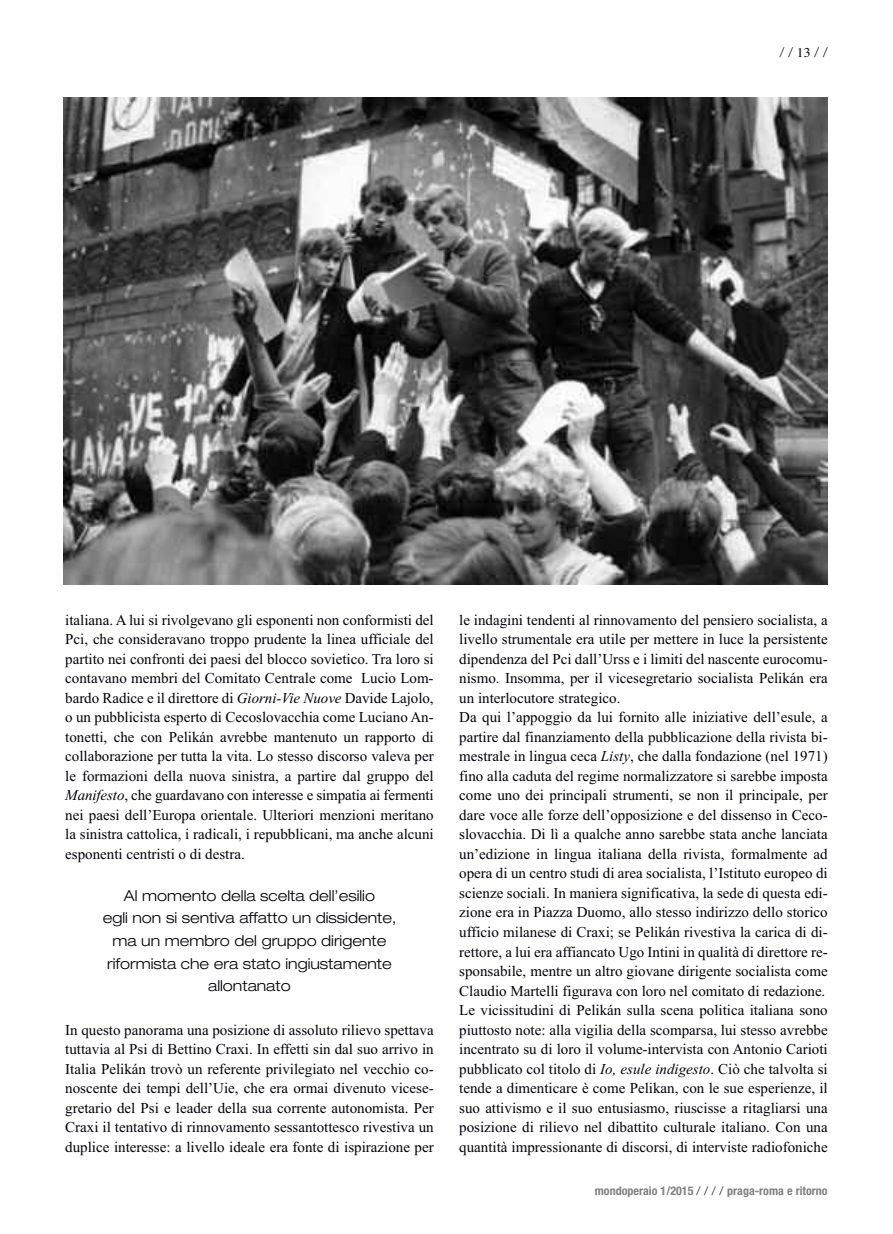
<style>
.page{position:relative;width:893px;height:1234px;background:#fff}
.page>*{position:absolute;margin:0;border:0;box-sizing:border-box;transform-origin:0 0}
.t1{font:15px/19.5px "Times New Roman";color:#00000a;text-align:justify}
.t2{font:300 expanded 15px/22.5px "Helvetica Neue";color:#000006;text-align:center}
.t3{font:300 13.5px "Helvetica Neue";color:#000006}
.t4{font:700 condensed 12px "Helvetica Neue";color:#808082}
.s1{font-family:"Times";font-weight:400}
.s2{font-style:italic}
.s3{font-weight:300;font-stretch:normal;color:#000006}
</style>
<div class="page">
<img style="left:64px;top:98px;width:764px;height:486px">
<p class="t3" style="left:780px;top:41px;width:49px">//<span class="s1">13</span>//</p>
<p class="t1" style="left:65px;top:609px;width:370px">italiana. A lui si rivolgevano gli esponenti non conformisti del Pci, che consideravano troppo prudente la linea ufficiale del partito nei confronti dei paesi del blocco sovietico. Tra loro si contavano membri del Comitato Centrale come Lucio Lom&shy;bardo Radice e il direttore di <span class="s2">Giorni-Vie Nuove</span> Davide Lajolo, o un pubblicista esperto di Cecoslovacchia come Luciano An&shy;tonetti, che con Pelikán avrebbe mantenuto un rapporto di collaborazione per tutta la vita. Lo stesso discorso valeva per le formazioni della nuova sinistra, a partire dal gruppo del <span class="s2">Manifesto</span>, che guardavano con interesse e simpatia ai fermenti nei paesi dell’Europa orientale. Ulteriori menzioni meritano la sinistra cattolica, i radicali, i repubblicani, ma anche alcuni esponenti centristi o di destra.</p>
<p class="t2" style="left:103px;top:885px;width:295px">Al momento della scelta dell’esilio<br>egli non si sentiva affatto un dissidente, ma un membro del gruppo dirigente riformista che era stato ingiustamente allontanato</p>
<p class="t1" style="left:65px;top:1019px;width:370px">In questo panorama una posizione di assoluto rilievo spettava tuttavia al Psi di Bettino Craxi. In effetti sin dal suo arrivo in Italia Pelikán trovò un referente privilegiato nel vecchio co&shy;noscente dei tempi dell’Uie, che era ormai divenuto vicese&shy;gretario del Psi e leader della sua corrente autonomista. Per Craxi il tentativo di rinnovamento sessantottesco rivestiva un duplice interesse: a livello ideale era fonte di ispirazione per</p>
<p class="t1" style="left:459px;top:609px;width:370px;text-align:left">le indagini tendenti al rinnovamento del pensiero socialista, a livello strumentale era utile per mettere in luce la persistente dipendenza del Pci dall’Urss e i limiti del nascente eurocomu&shy;nismo. Insomma, per il vicesegretario socialista Pelikán era un interlocutore strategico.<br>Da qui l’appoggio da lui fornito alle iniziative dell’esule, a partire dal finanziamento della pubblicazione della rivista bi&shy;mestrale in lingua ceca <span class="s2">Listy</span>, che dalla fondazione (nel 1971) fino alla caduta del regime normalizzatore si sarebbe imposta come uno dei principali strumenti, se non il principale, per dare voce alle forze dell’opposizione e del dissenso in Ceco&shy;slovacchia. Di lì a qualche anno sarebbe stata anche lanciata un’edizione in lingua italiana della rivista, formalmente ad opera di un centro studi di area socialista, l’Istituto europeo di scienze sociali. In maniera significativa, la sede di questa edi&shy;zione era in Piazza Duomo, allo stesso indirizzo dello storico ufficio milanese di Craxi; se Pelikán rivestiva la carica di di&shy;rettore, a lui era affiancato Ugo Intini in qualità di direttore re&shy;sponsabile, mentre un altro giovane dirigente socialista come Claudio Martelli figurava con loro nel comitato di redazione.<br>Le vicissitudini di Pelikán sulla scena politica italiana sono piuttosto note: alla vigilia della scomparsa, lui stesso avrebbe incentrato su di loro il volume-intervista con Antonio Carioti pubblicato col titolo di <span class="s2">Io, esule indigesto</span>. Ciò che talvolta si tende a dimenticare è come Pelikan, con le sue esperienze, il suo attivismo e il suo entusiasmo, riuscisse a ritagliarsi una posizione di rilievo nel dibattito culturale italiano. Con una quantità impressionante di discorsi, di interviste radiofoniche</p>
<p class="t4" style="left:595px;top:1180px;width:234px">mondoperaio 1/2015 <span class="s3">/ / / /</span> praga-roma e ritorno</p>
</div>
